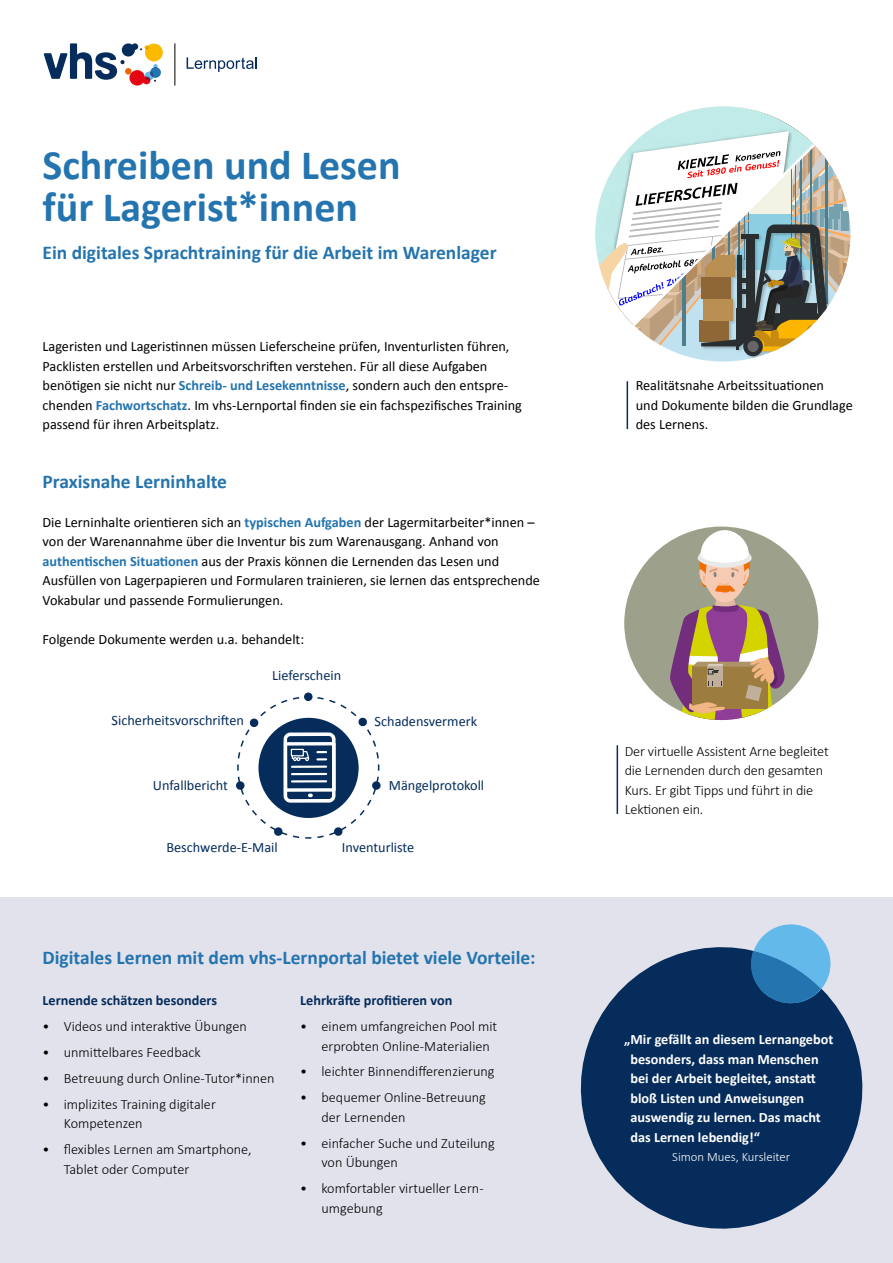
<style>
.page{position:relative;width:893px;height:1263px;background:#fff}
.page>*{position:absolute;margin:0;border:0;box-sizing:border-box;transform-origin:0 0}
.t1{font:700 42px/42px "Calibri";color:#2474af}
.t2{font:700 19.5px "Calibri";color:#2474af}
.t3{font:14.25px/19.5px "Calibri";color:#000}
.t4{font:300 14.25px/19.5px "Calibri";color:#000}
.t5{font:700 14.25px/19.5px "Calibri";color:#fff}
.t6{font:14.25px "Calibri";color:#052c5a}
.t7{font:700 14.25px "Calibri";color:#052c5a}
.t8{font:300 12.75px "Calibri";color:#fff}
.s1{font-weight:700;color:#2474af}
</style>
<div class="page">
<div style="left:0;top:897px;width:893px;height:366px;background:#e1e2ec"></div>
<hr style="left:175px;top:43px;width:1px;height:43px;background:#000">
<svg style="left:44px;top:43px;width:119px;height:43px"></svg>
<svg style="left:187px;top:57px;width:70px;height:15px"></svg>
<svg style="left:595px;top:106px;width:255px;height:256px"></svg>
<div style="left:624px;top:526px;width:194px;height:194px;background:#9da18b;border-radius:97px"></div>
<svg style="left:670px;top:530px;width:115px;height:190px"></svg>
<svg style="left:580px;top:947px;width:283px;height:282px;fill:#052c5a"></svg>
<svg style="left:746px;top:924px;width:90px;height:85px"></svg>
<hr style="left:617px;top:745px;width:1px;height:69px;background:#052c5a">
<svg style="left:236px;top:692px;width:145px;height:147px"></svg>
<div style="left:291px;top:749px;width:13px;height:7px;background:#052c5a;border:1px solid #fff"></div>
<hr style="left:627px;top:381px;width:1px;height:48px;background:#052c5a">
<h1 class="t1" style="left:43px;top:144px;width:360px">Schreiben und Lesen für Lagerist*innen</h1>
<h2 class="t2" style="left:43px;top:240px;width:456px">Ein digitales Sprachtraining für die Arbeit im Warenlager</h2>
<p class="t3" style="left:43px;top:337px;width:481px">Lageristen und Lageristinnen müssen Lieferscheine prüfen, Inventurlisten führen, Packlisten erstellen und Arbeitsvorschriften verstehen. Für all diese Aufgaben benötigen sie nicht nur <span class="s1">Schreib- und Lesekenntnisse</span>, sondern auch den entspre&shy;chenden <span class="s1">Fachwortschatz</span>. Im vhs-Lernportal finden sie ein fachspezifisches Training passend für ihren Arbeitsplatz.</p>
<h2 class="t2" style="left:43px;top:469px;width:186px">Praxisnahe Lerninhalte</h2>
<p class="t3" style="left:43px;top:512px;width:499px">Die Lerninhalte orientieren sich an <span class="s1">typischen Aufgaben</span> der Lagermitarbeiter*innen – von der Warenannahme über die Inventur bis zum Warenausgang. Anhand von <span class="s1">authentischen Situationen</span> aus der Praxis können die Lernenden das Lesen und Ausfüllen von Lagerpapieren und Formularen trainieren, sie lernen das entsprechende Vokabular und passende Formulierungen.</p>
<p class="t3" style="left:43px;top:629px;width:263px">Folgende Dokumente werden u.a. behandelt:</p>
<p class="t6" style="left:112px;top:711px;width:134px">Sicherheitsvorschriften</p>
<p class="t6" style="left:153px;top:776px;width:76px">Unfallbericht</p>
<p class="t6" style="left:272px;top:666px;width:70px">Lieferschein</p>
<p class="t6" style="left:375px;top:712px;width:104px">Schadensvermerk</p>
<p class="t6" style="left:389px;top:776px;width:97px">Mängelprotokoll</p>
<p class="t6" style="left:166px;top:838px;width:113px">Beschwerde-E-Mail</p>
<p class="t6" style="left:342px;top:838px;width:74px">Inventurliste</p>
<h2 class="t2" style="left:43px;top:945px;width:495px">Digitales Lernen mit dem vhs-Lernportal bietet viele Vorteile:</h2>
<p class="t7" style="left:43px;top:991px;width:176px">Lernende schätzen besonders</p>
<p class="t4" style="left:43px;top:1016px;width:206px">• Videos und interaktive Übungen</p>
<p class="t4" style="left:43px;top:1042px;width:160px">• unmittelbares Feedback</p>
<p class="t4" style="left:43px;top:1068px;width:234px">• Betreuung durch Online-Tutor*innen</p>
<p class="t4" style="left:64px;top:1093px;width:154px;text-indent:-21px">• implizites Training digitaler<br>Kompetenzen</p>
<p class="t4" style="left:64px;top:1139px;width:190px;text-indent:-21px">• flexibles Lernen am Smartphone,<br>Tablet oder Computer</p>
<p class="t7" style="left:300px;top:991px;width:154px">Lehrkräfte profitieren von</p>
<p class="t4" style="left:321px;top:1016px;width:177px;text-indent:-21px">• einem umfangreichen Pool mit erprobten Online-Materialien</p>
<p class="t4" style="left:300px;top:1061px;width:196px">• leichter Binnendifferenzierung</p>
<p class="t4" style="left:321px;top:1087px;width:166px;text-indent:-21px">• bequemer Online-Betreuung der Lernenden</p>
<p class="t4" style="left:321px;top:1132px;width:175px;text-indent:-21px">• einfacher Suche und Zuteilung von Übungen</p>
<p class="t4" style="left:321px;top:1178px;width:164px;text-indent:-21px">• komfortabler virtueller Lern&shy;umgebung</p>
<p class="t3" style="left:636px;top:376px;width:219px">Realitätsnahe Arbeitssituationen<br>und Dokumente bilden die Grundlage des Lernens.</p>
<p class="t4" style="left:625px;top:740px;width:206px">Der virtuelle Assistent Arne begleitet die Lernenden durch den gesamten<br>Kurs. Er gibt Tipps und führt in die<br>Lektionen ein.</p>
<p class="t5" style="left:630px;top:1030px;width:204px;text-indent:-6px">„Mir gefällt an diesem Lernangebot besonders, dass man Menschen bei der Arbeit begleitet, anstatt bloß Listen und Anweisungen auswendig zu lernen. Das macht das Lernen lebendig!“</p>
<p class="t8" style="left:672px;top:1149px;width:120px">Simon Mues, Kursleiter</p>
</div>
